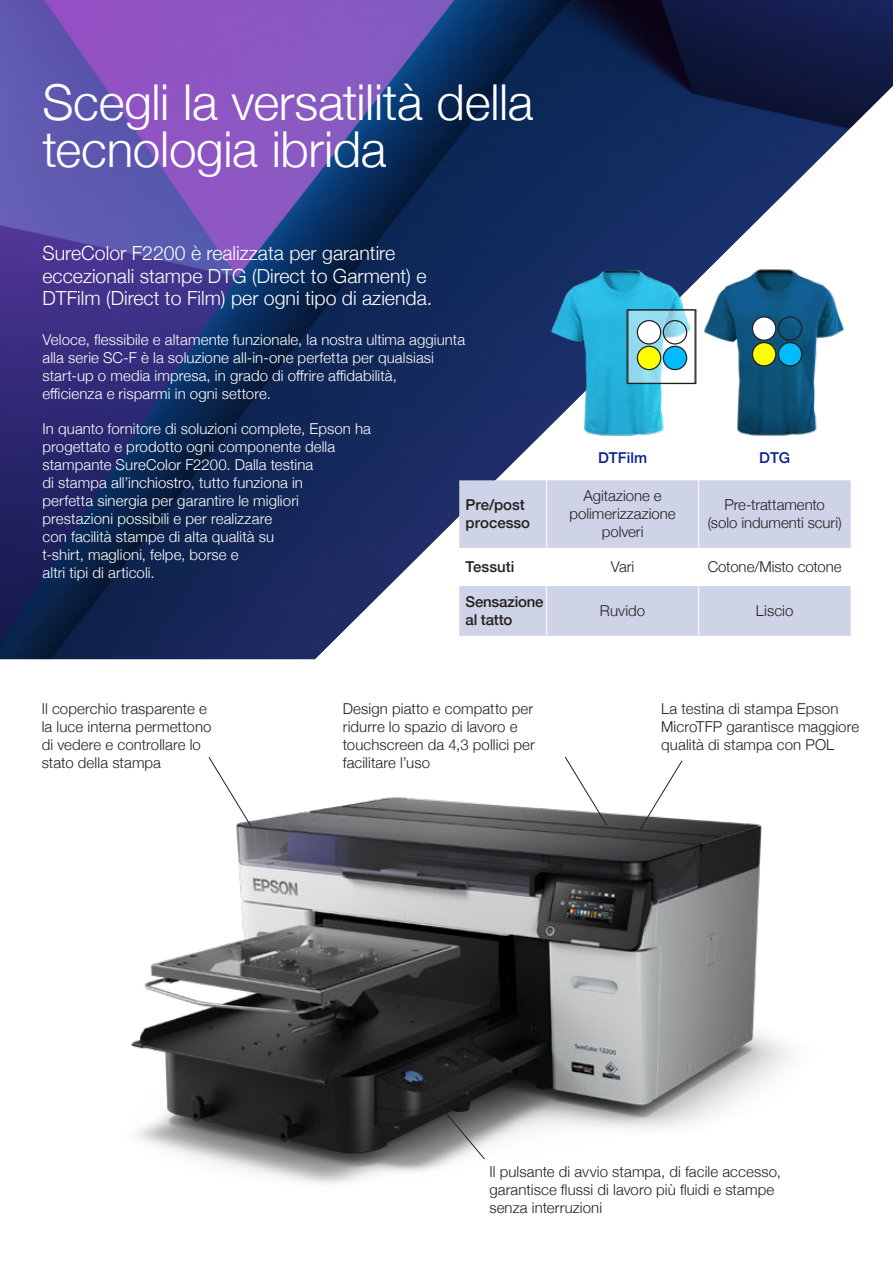
<style>
.page{position:relative;width:893px;height:1263px;background:#fff}
.page>*{position:absolute;margin:0;border:0;box-sizing:border-box;transform-origin:0 0}
.t1{font:300 49.5px/46.5px "Helvetica Neue";letter-spacing:-.005em;color:#fff}
.t2{font:300 19.5px/22.5px "Helvetica Neue";color:#fff}
.t3{font:300 15px/18px "Helvetica Neue";letter-spacing:.005em;color:#fff}
.t4{font:300 15px/18px "Helvetica Neue";letter-spacing:.005em;color:#231f20}
.t5{font:500 15px/18px "Helvetica Neue";color:#231f20}
.t6{font:500 15px "Helvetica Neue";color:#10218b}
</style>
<div class="page">
<img style="left:0;top:0;width:893px;height:659px">
<img style="left:131px;top:797px;width:660px;height:387px">
<svg style="left:415px;top:1076px;width:70px;height:84px;background:#59595a"></svg>
<svg style="left:564px;top:757px;width:44px;height:69px"></svg>
<svg style="left:639px;top:760px;width:44px;height:70px"></svg>
<svg style="left:208px;top:757px;width:44px;height:69px"></svg>
<img style="left:545px;top:266px;width:305px;height:173px">
<div style="left:752px;top:317px;width:24px;height:23px;background:#fff;border-radius:50%"></div>
<div style="left:752px;top:316px;width:24px;height:25px;border:1px solid #231f20;border-radius:50%"></div>
<div style="left:752px;top:343px;width:24px;height:23px;background:#ff0;border-radius:50%"></div>
<div style="left:752px;top:342px;width:24px;height:24px;border:1px solid #231f20;border-radius:50%"></div>
<div style="left:778px;top:316px;width:24px;height:25px;border:1px solid #231f20;border-radius:50%"></div>
<div style="left:778px;top:343px;width:24px;height:23px;background:#00bcff;border-radius:50%"></div>
<div style="left:778px;top:342px;width:24px;height:24px;border:1px solid #231f20;border-radius:50%"></div>
<svg style="left:629px;top:311px;width:64px;height:71px;fill:#95dff2"></svg>
<div style="left:627px;top:309px;width:69px;height:75px;border:1px solid #231f20"></div>
<div style="left:637px;top:321px;width:24px;height:23px;background:#fff;border-radius:50%"></div>
<div style="left:637px;top:320px;width:24px;height:25px;border:1px solid #231f20;border-radius:50%"></div>
<div style="left:637px;top:346px;width:24px;height:24px;background:#ff0;border-radius:50%"></div>
<div style="left:637px;top:346px;width:24px;height:24px;border:1px solid #231f20;border-radius:50%"></div>
<div style="left:663px;top:320px;width:24px;height:25px;border:1px solid #231f20;border-radius:50%"></div>
<div style="left:663px;top:346px;width:24px;height:24px;background:#00bcff;border-radius:50%"></div>
<div style="left:663px;top:346px;width:24px;height:24px;border:1px solid #231f20;border-radius:50%"></div>
<svg style="left:459px;top:480px;width:392px;height:156px;fill:#cfd3e8"></svg>
<hr style="left:546px;top:480px;width:1px;height:68px;background:#fff">
<hr style="left:698px;top:480px;width:1px;height:68px;background:#fff">
<hr style="left:546px;top:548px;width:1px;height:38px;background:#fff">
<hr style="left:698px;top:548px;width:1px;height:38px;background:#fff">
<hr style="left:546px;top:586px;width:1px;height:50px;background:#fff">
<hr style="left:698px;top:586px;width:1px;height:50px;background:#fff">
<h1 class="t1" style="left:43px;top:84px;width:493px">Scegli la versatilità della tecnologia ibrida</h1>
<h2 class="t2" style="left:43px;top:244px;width:391px">SureColor F2200 è realizzata per garantire eccezionali stampe DTG (Direct to Garment) e<br>DTFilm (Direct to Film) per ogni tipo di azienda.</h2>
<p class="t3" style="left:43px;top:329px;width:424px">Veloce, flessibile e altamente funzionale, la nostra ultima aggiunta alla serie SC-F è la soluzione all-in-one perfetta per qualsiasi start-up o media impresa, in grado di offrire affidabilità,<br>efficienza e risparmi in ogni settore.</p>
<p class="t3" style="left:43px;top:421px;width:330px">In quanto fornitore di soluzioni complete, Epson ha progettato e prodotto ogni componente della stampante SureColor F2200. Dalla testina<br>di stampa all’inchiostro, tutto funziona in<br>perfetta sinergia per garantire le migliori prestazioni possibili e per realizzare<br>con facilità stampe di alta qualità su<br>t-shirt, maglioni, felpe, borse e<br>altri tipi di articoli.</p>
<p class="t6" style="left:598px;top:452px;width:51px">DTFilm</p>
<p class="t6" style="left:759px;top:452px;width:32px">DTG</p>
<p class="t5" style="left:466px;top:497px;width:66px">Pre/post processo</p>
<p class="t4" style="left:570px;top:488px;width:108px;text-align:center">Agitazione e polimerizzazione polveri</p>
<p class="t4" style="left:708px;top:497px;width:135px;text-align:center">Pre-trattamento (solo indumenti scuri)</p>
<p class="t5" style="left:466px;top:559px;width:50px">Tessuti</p>
<p class="t4" style="left:611px;top:559px;width:25px">Vari</p>
<p class="t4" style="left:708px;top:559px;width:135px">Cotone/Misto cotone</p>
<p class="t5" style="left:466px;top:594px;width:79px">Sensazione al tatto</p>
<p class="t4" style="left:600px;top:603px;width:47px">Ruvido</p>
<p class="t4" style="left:756px;top:603px;width:39px">Liscio</p>
<p class="t4" style="left:42px;top:701px;width:171px">Il coperchio trasparente e la luce interna permettono di vedere e controllare lo stato della stampa</p>
<p class="t4" style="left:343px;top:701px;width:194px">Design piatto e compatto per ridurre lo spazio di lavoro e touchscreen da 4,3 pollici per facilitare l’uso</p>
<p class="t4" style="left:661px;top:701px;width:199px">La testina di stampa Epson<br>MicroTFP garantisce maggiore qualità di stampa con POL</p>
<p class="t4" style="left:489px;top:1164px;width:293px">Il pulsante di avvio stampa, di facile accesso, garantisce flussi di lavoro più fluidi e stampe senza interruzioni</p>
</div>
